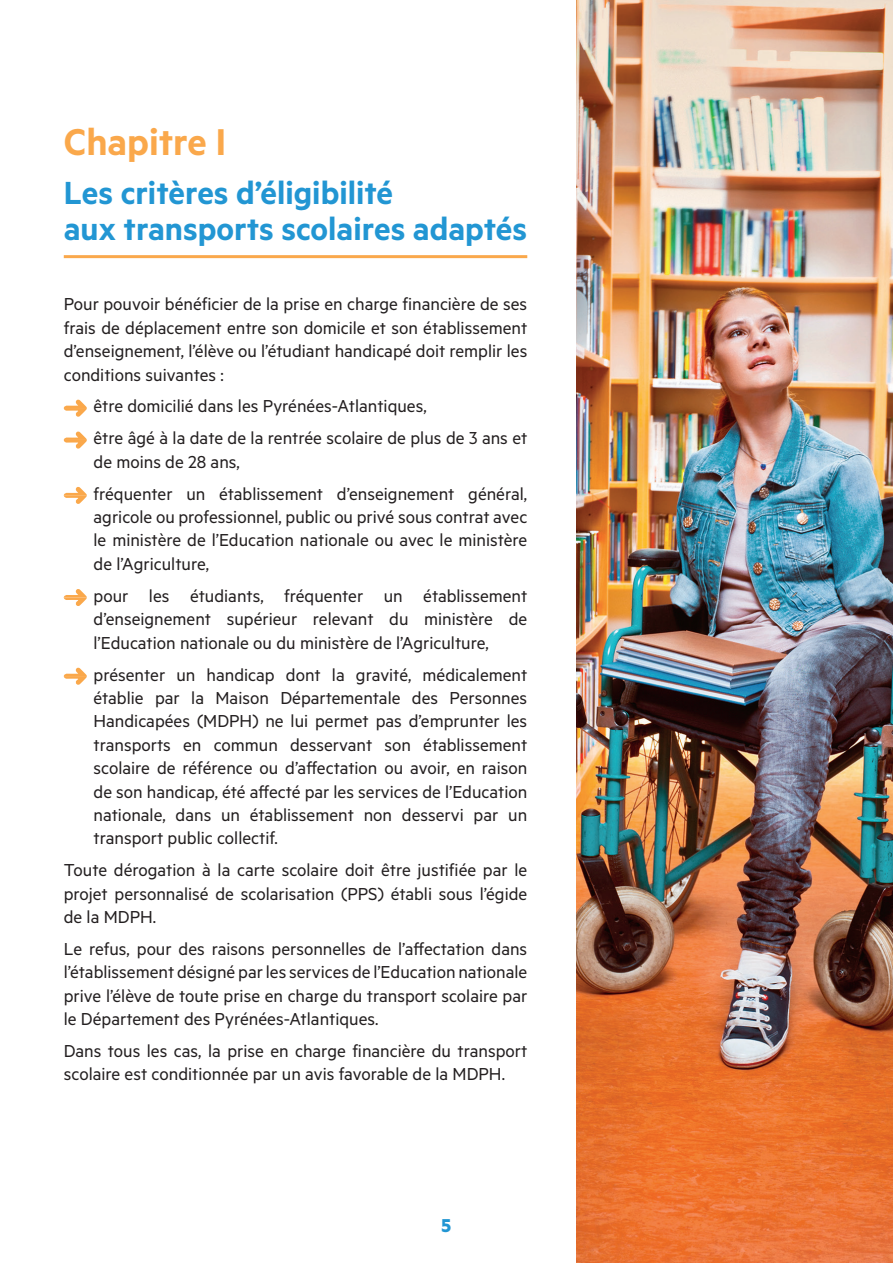
<style>
.page{position:relative;width:893px;height:1263px;background:#fff}
.page>*{position:absolute;margin:0;border:0;box-sizing:border-box;transform-origin:0 0}
.t1{font:600 42px "Metric";color:#faa84b}
.t2{font:600 36px "Metric";color:#2296d3}
.t3{font:700 21px "Metric";color:#2296d3}
.t4{font:19.5px/23.4px "Metric";color:#231f20;text-align:justify}
</style>
<div class="page">
<img style="left:577px;top:0;width:316px;height:1263px">
<svg style="left:64px;top:399px;width:23px;height:18px"></svg>
<svg style="left:64px;top:431px;width:23px;height:18px"></svg>
<svg style="left:64px;top:487px;width:23px;height:17px"></svg>
<svg style="left:64px;top:589px;width:23px;height:17px"></svg>
<svg style="left:64px;top:667px;width:23px;height:18px"></svg>
<hr style="left:64px;top:255px;width:463px;height:3px;background:#faa84b">
<p class="t1" style="left:64px;top:117px;width:164px">Chapitre I</p>
<p class="t2" style="left:64px;top:171px;width:331px">Les critères d’éligibilité</p>
<p class="t2" style="left:64px;top:207px;width:465px">aux transports scolaires adaptés</p>
<p class="t4" style="left:64px;top:292px;width:465px">Pour pouvoir bénéficier de la prise en charge financière de ses frais de déplacement entre son domicile et son établissement d’enseignement, l’élève ou l’étudiant handicapé doit remplir les conditions suivantes :</p>
<p class="t4" style="left:94px;top:394px;width:335px">être domicilié dans les Pyrénées-Atlantiques,</p>
<p class="t4" style="left:94px;top:426px;width:435px">être âgé à la date de la rentrée scolaire de plus de 3 ans et de moins de 28 ans,</p>
<p class="t4" style="left:94px;top:481px;width:435px">fréquenter un établissement d’enseignement général, agricole ou professionnel, public ou privé sous contrat avec le ministère de l’Education nationale ou avec le ministère de l’Agriculture,</p>
<p class="t4" style="left:94px;top:583px;width:435px">pour les étudiants, fréquenter un établissement d’enseignement supérieur relevant du ministère de l’Education nationale ou du ministère de l’Agriculture,</p>
<p class="t4" style="left:94px;top:662px;width:435px">présenter un handicap dont la gravité, médicalement établie par la Maison Départementale des Personnes Handicapées (MDPH) ne lui permet pas d’emprunter les transports en commun desservant son établissement scolaire de référence ou d’affectation ou avoir, en raison de son handicap, été affecté par les services de l’Education nationale, dans un établissement non desservi par un transport public collectif.</p>
<p class="t4" style="left:64px;top:858px;width:465px">Toute dérogation à la carte scolaire doit être justifiée par le projet personnalisé de scolarisation (PPS) établi sous l’égide de la MDPH.</p>
<p class="t4" style="left:64px;top:936px;width:465px">Le refus, pour des raisons personnelles de l’affectation dans l’établissement désigné par les services de l’Education nationale prive l’élève de toute prise en charge du transport scolaire par le Département des Pyrénées-Atlantiques.</p>
<p class="t4" style="left:64px;top:1038px;width:465px">Dans tous les cas, la prise en charge financière du transport scolaire est conditionnée par un avis favorable de la MDPH.</p>
<p class="t3" style="left:442px;top:1212px;width:11px">5</p>
</div>
